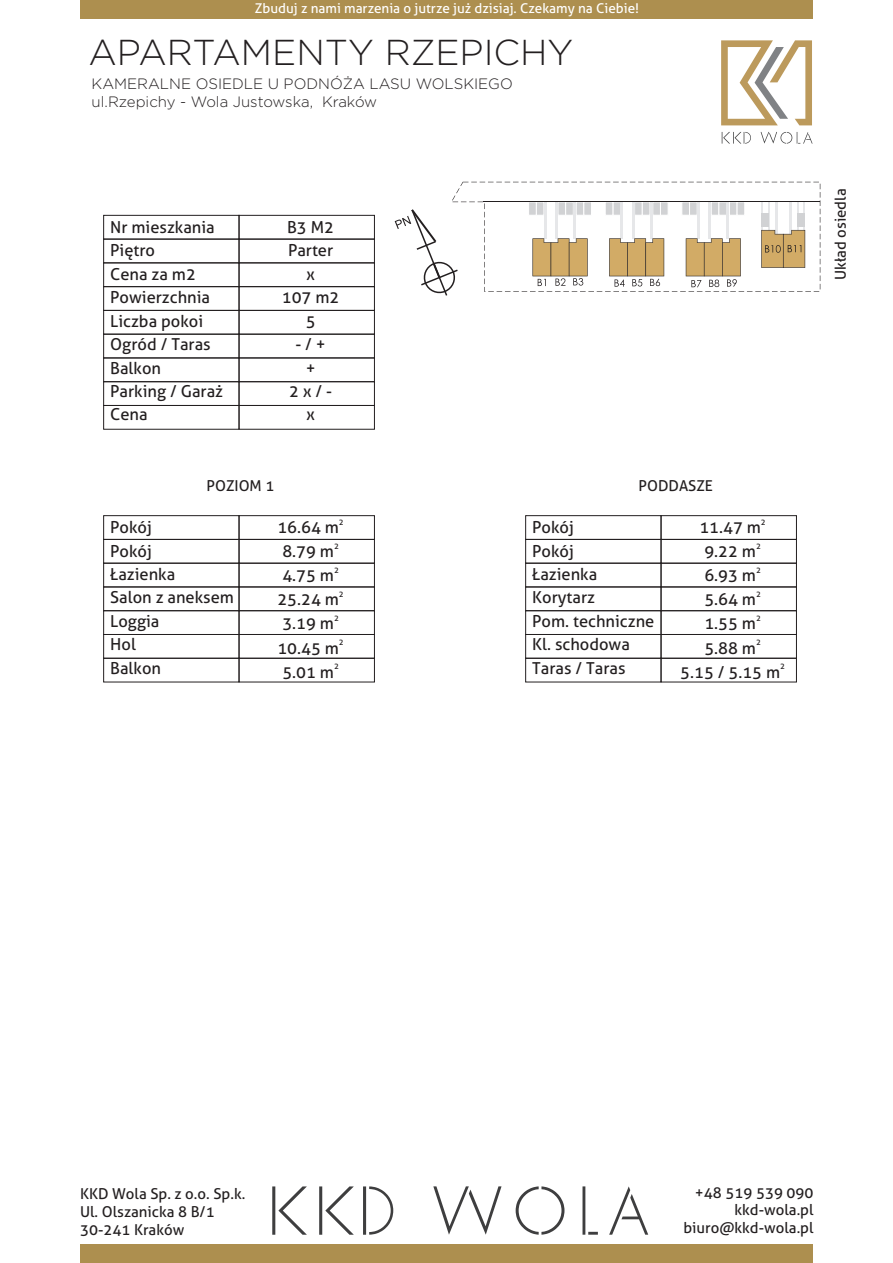
<style>
.page{position:relative;width:893px;height:1263px;background:#fff}
.page>*{position:absolute;margin:0;border:0;box-sizing:border-box;transform-origin:0 0}
.t1{font:300 36px "Gotham";color:#231f20}
.t2{font:16.5px/23.4px "Aller";color:#231f20}
.t3{font:15px/17.7px "Aller";color:#231f20;text-align:right}
.t4{font:300 15px/18px "Gotham";color:#231f20}
.t5{font:13.5px "Aller";color:#fff}
.t6{font:8.25px "Aller";color:#231f20}
</style>
<div class="page">
<div style="left:103px;top:215px;width:136px;height:24px;border:1px solid #231f20"></div>
<div style="left:103px;top:239px;width:136px;height:24px;border:1px solid #231f20"></div>
<div style="left:103px;top:286px;width:136px;height:25px;border:1px solid #231f20"></div>
<div style="left:103px;top:310px;width:136px;height:24px;border:1px solid #231f20"></div>
<div style="left:103px;top:334px;width:136px;height:24px;border:1px solid #231f20"></div>
<div style="left:103px;top:358px;width:136px;height:24px;border:1px solid #231f20"></div>
<div style="left:103px;top:405px;width:136px;height:24px;border:1px solid #231f20"></div>
<div style="left:239px;top:215px;width:136px;height:24px;border:1px solid #231f20"></div>
<div style="left:239px;top:239px;width:136px;height:24px;border:1px solid #231f20"></div>
<div style="left:239px;top:286px;width:136px;height:25px;border:1px solid #231f20"></div>
<div style="left:239px;top:310px;width:136px;height:24px;border:1px solid #231f20"></div>
<div style="left:239px;top:334px;width:136px;height:24px;border:1px solid #231f20"></div>
<div style="left:239px;top:358px;width:136px;height:24px;border:1px solid #231f20"></div>
<div style="left:239px;top:405px;width:136px;height:24px;border:1px solid #231f20"></div>
<div style="left:103px;top:515px;width:136px;height:25px;border:1px solid #231f20"></div>
<div style="left:103px;top:539px;width:136px;height:24px;border:1px solid #231f20"></div>
<div style="left:103px;top:563px;width:136px;height:24px;border:1px solid #231f20"></div>
<div style="left:103px;top:610px;width:136px;height:25px;border:1px solid #231f20"></div>
<div style="left:103px;top:634px;width:136px;height:24px;border:1px solid #231f20"></div>
<div style="left:103px;top:658px;width:136px;height:24px;border:1px solid #231f20"></div>
<div style="left:239px;top:515px;width:136px;height:25px;border:1px solid #231f20"></div>
<div style="left:239px;top:539px;width:136px;height:24px;border:1px solid #231f20"></div>
<div style="left:239px;top:563px;width:136px;height:24px;border:1px solid #231f20"></div>
<div style="left:239px;top:610px;width:136px;height:25px;border:1px solid #231f20"></div>
<div style="left:239px;top:634px;width:136px;height:24px;border:1px solid #231f20"></div>
<div style="left:239px;top:658px;width:136px;height:24px;border:1px solid #231f20"></div>
<div style="left:525px;top:515px;width:136px;height:25px;border:1px solid #231f20"></div>
<div style="left:525px;top:539px;width:136px;height:24px;border:1px solid #231f20"></div>
<div style="left:525px;top:563px;width:136px;height:24px;border:1px solid #231f20"></div>
<div style="left:525px;top:610px;width:136px;height:25px;border:1px solid #231f20"></div>
<div style="left:525px;top:634px;width:136px;height:24px;border:1px solid #231f20"></div>
<div style="left:525px;top:658px;width:136px;height:24px;border:1px solid #231f20"></div>
<div style="left:661px;top:515px;width:136px;height:25px;border:1px solid #231f20"></div>
<div style="left:661px;top:539px;width:136px;height:24px;border:1px solid #231f20"></div>
<div style="left:661px;top:563px;width:136px;height:24px;border:1px solid #231f20"></div>
<div style="left:661px;top:610px;width:136px;height:25px;border:1px solid #231f20"></div>
<div style="left:661px;top:634px;width:136px;height:24px;border:1px solid #231f20"></div>
<div style="left:661px;top:658px;width:136px;height:24px;border:1px solid #231f20"></div>
<div style="left:80px;top:1245px;width:733px;height:18px;background:#ad8f4f"></div>
<svg style="left:272px;top:1186px;width:376px;height:49px"></svg>
<div style="left:80px;top:0;width:733px;height:18px;background:#ad8f4f"></div>
<svg style="left:722px;top:132px;width:91px;height:12px"></svg>
<svg style="left:721px;top:40px;width:91px;height:85px"></svg>
<svg style="left:395px;top:182px;width:425px;height:114px"></svg>
<p class="t5" style="left:255px;top:3px;width:386px">Zbuduj z nami marzenia o jutrze ju¿ dzisiaj. Czekamy na Ciebie!</p>
<h1 class="t1" style="left:88px;top:36px;width:486px">APARTAMENTY RZEPICHY</h1>
<p class="t4" style="left:92px;top:76px;width:423px">KAMERALNE OSIEDLE U PODNÓ¯A LASU WOLSKIEGO ul.Rzepichy - Wola Justowska, Kraków</p>
<p class="t2" style="left:110px;top:217px;width:114px">Nr mieszkania<br>Piêtro<br>Cena za m2<br>Powierzchnia<br>Liczba pokoi<br>Ogród / Taras<br>Balkon<br>Parking / Gara¿<br>Cena</p>
<p class="t2" style="left:282px;top:217px;width:59px;text-align:center">B3 M2<br>Parter x<br>107 m2<br>5</p>
<p class="t2" style="left:289px;top:334px;width:44px;text-align:center">- / + +<br>2 x / - x</p>
<p class="t3" style="left:207px;top:478px;width:69px">POZIOM 1</p>
<p class="t3" style="left:639px;top:478px;width:76px">PODDASZE</p>
<p class="t6" style="left:339px;top:519px;width:6px">2</p>
<p class="t2" style="left:110px;top:517px;width:125px">Pokój<br>Pokój<br>£azienka<br>Salon z aneksem<br>Loggia<br>Hol<br>Balkon</p>
<p class="t2" style="left:532px;top:517px;width:124px">Pokój<br>Pokój<br>£azienka<br>Korytarz<br>Pom. techniczne<br>Kl. schodowa<br>Taras / Taras</p>
<p class="t2" style="left:277px;top:517px;width:63px">16.64 m</p>
<p class="t6" style="left:334px;top:543px;width:6px">2</p>
<p class="t2" style="left:282px;top:541px;width:53px">8.79 m</p>
<p class="t6" style="left:334px;top:567px;width:6px">2</p>
<p class="t2" style="left:282px;top:565px;width:53px">4.75 m</p>
<p class="t6" style="left:339px;top:591px;width:6px">2</p>
<p class="t2" style="left:277px;top:589px;width:63px">25.24 m</p>
<p class="t6" style="left:334px;top:615px;width:6px">2</p>
<p class="t2" style="left:282px;top:614px;width:53px">3.19 m</p>
<p class="t6" style="left:339px;top:639px;width:6px">2</p>
<p class="t2" style="left:277px;top:638px;width:63px">10.45 m</p>
<p class="t6" style="left:334px;top:663px;width:6px">2</p>
<p class="t2" style="left:282px;top:662px;width:53px">5.01 m</p>
<p class="t6" style="left:761px;top:519px;width:6px">2</p>
<p class="t2" style="left:699px;top:517px;width:63px">11.47 m</p>
<p class="t6" style="left:756px;top:543px;width:6px">2</p>
<p class="t2" style="left:704px;top:541px;width:53px">9.22 m</p>
<p class="t6" style="left:756px;top:567px;width:6px">2</p>
<p class="t2" style="left:704px;top:565px;width:53px">6.93 m</p>
<p class="t6" style="left:756px;top:591px;width:6px">2</p>
<p class="t2" style="left:704px;top:589px;width:53px">5.64 m</p>
<p class="t6" style="left:756px;top:615px;width:6px">2</p>
<p class="t2" style="left:704px;top:614px;width:53px">1.55 m</p>
<p class="t6" style="left:756px;top:639px;width:6px">2</p>
<p class="t2" style="left:704px;top:638px;width:53px">5.88 m</p>
<p class="t6" style="left:780px;top:663px;width:6px">2</p>
<p class="t2" style="left:680px;top:662px;width:101px">5.15 / 5.15 m</p>
<p class="t3" style="left:833px;top:280px;width:93px;rotate:-90deg">Uk³ad osiedla</p>
<p class="t3" style="left:80px;top:1187px;width:167px;text-align:left">KKD Wola Sp. z o.o. Sp.k.<br>Ul. Olszanicka 8 B/1<br>30-241 Kraków</p>
<p class="t3" style="left:683px;top:1185px;width:132px">+48 519 539 090 kkd-wola.pl biuro@kkd-wola.pl</p>
</div>
